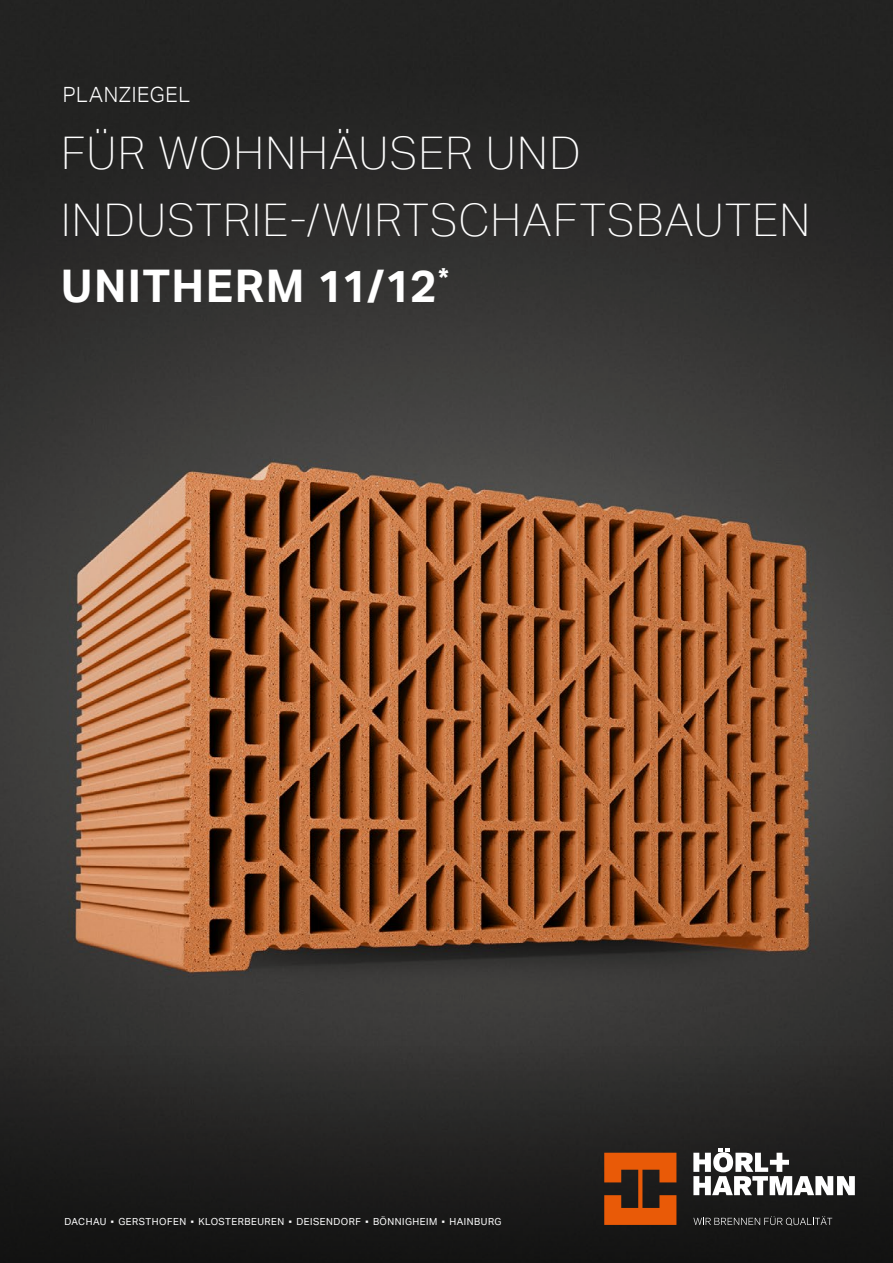
<style>
.page{position:relative;width:893px;height:1263px;background:#fff}
.page>*{position:absolute;margin:0;border:0;box-sizing:border-box;transform-origin:0 0}
.t1{font:100 45px/66.8px "Aktiv Grotesk";letter-spacing:.025em;color:#fff}
.t2{font:300 21px "Aktiv Grotesk";letter-spacing:.03em;color:#fff}
.t3{font:9.75px "Aktiv Grotesk";letter-spacing:.05em;color:#fff}
.s1{font-weight:700}
.s2{font-weight:300}
</style>
<div class="page">
<img style="left:0;top:0;width:893px;height:1044px">
<div style="left:0;top:1044px;width:893px;height:219px;background:linear-gradient(to bottom,#323130,#101010)"></div>
<svg style="left:693px;top:1148px;width:162px;height:47px"></svg>
<svg style="left:693px;top:1216px;width:139px;height:10px"></svg>
<svg style="left:604px;top:1153px;width:72px;height:72px"></svg>
<h2 class="t2" style="left:63px;top:82px;width:129px">PLANZIEGEL</h2>
<h1 class="t1" style="left:61px;top:120px;width:750px">FÜR WOHNHÄUSER UND<br>INDUSTRIE-/WIRTSCHAFTSBAUTEN<br><span class="s1">UNITHERM 11/12</span><sup>*</sup></h1>
<p class="t3" style="left:64px;top:1216px;width:439px">DACHAU <span class="s2">▪</span> GERSTHOFEN <span class="s2">▪</span> KLOSTERBEUREN <span class="s2">▪</span> DEISENDORF <span class="s2">▪</span> BÖNNIGHEIM <span class="s2">▪</span> HAINBURG</p>
</div>
